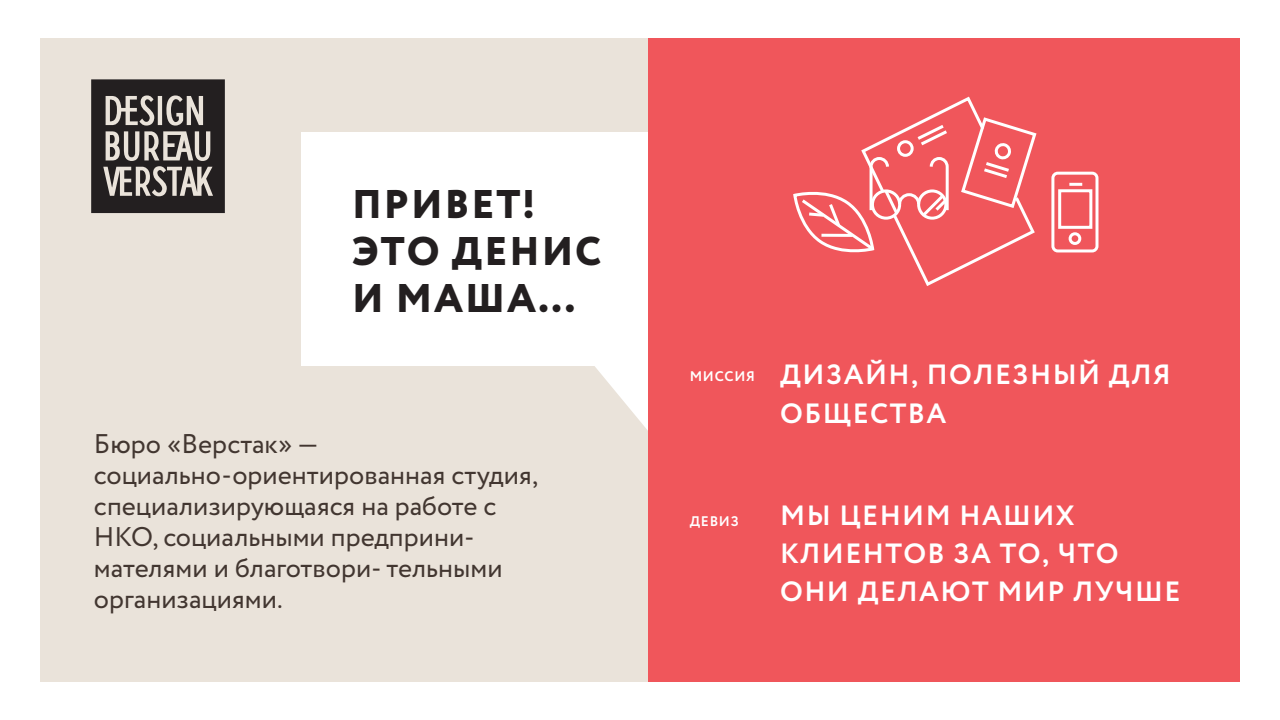
<style>
.page{position:relative;width:1280px;height:720px;background:#fff}
.page>*{position:absolute;margin:0;border:0;box-sizing:border-box;transform-origin:0 0}
.t1{font:800 40px/47px "Circe";letter-spacing:.05em;color:#231f20}
.t2{font:700 27.9px/38.3px "Circe";letter-spacing:.05em;color:#fff}
.t3{font:27px/31px "Circe";color:#423630}
.t4{font:700 13.9px "Circe";letter-spacing:.05em;color:#fff}
</style>
<div class="page">
<div style="left:40px;top:38px;width:1200px;height:644px;background:#eae3da"></div>
<div style="left:301px;top:132px;width:402px;height:234px;background:#fff"></div>
<svg style="left:91px;top:79px;width:134px;height:134px"></svg>
<svg style="left:595px;top:366px;width:53px;height:64px"></svg>
<div style="left:648px;top:38px;width:592px;height:644px;background:#f0565b"></div>
<div style="left:1069px;top:232px;width:12px;height:13px;border:3px solid #fff;border-radius:50%"></div>
<div style="left:1051px;top:172px;width:48px;height:80px;border:3px solid #fff;border-radius:5px"></div>
<svg style="left:1069px;top:183px;width:13px;height:3px"></svg>
<div style="left:1058px;top:189px;width:34px;height:40px;border:3px solid #fff"></div>
<svg style="left:793px;top:96px;width:244px;height:190px"></svg>
<h1 class="t1" style="left:352px;top:183px;width:251px">ПРИВЕТ!<br>ЭТО ДЕНИС<br>И МАША...</h1>
<p class="t3" style="left:94px;top:429px;width:446px">Бюро «Верстак» — социально-ориентированная студия, специализирующаяся на работе с<br>НКО, социальными предприни&shy;мателями и благотвори- тельными организациями.</p>
<p class="t4" style="left:690px;top:367px;width:67px">МИССИЯ</p>
<p class="t2" style="left:780px;top:357px;width:392px">ДИЗАЙН, ПОЛЕЗНЫЙ ДЛЯ<br>ОБЩЕСТВА</p>
<p class="t4" style="left:690px;top:512px;width:51px">ДЕВИЗ</p>
<p class="t2" style="left:780px;top:497px;width:402px">МЫ ЦЕНИМ НАШИХ<br>КЛИЕНТОВ ЗА ТО, ЧТО<br>ОНИ ДЕЛАЮТ МИР ЛУЧШЕ</p>
</div>
